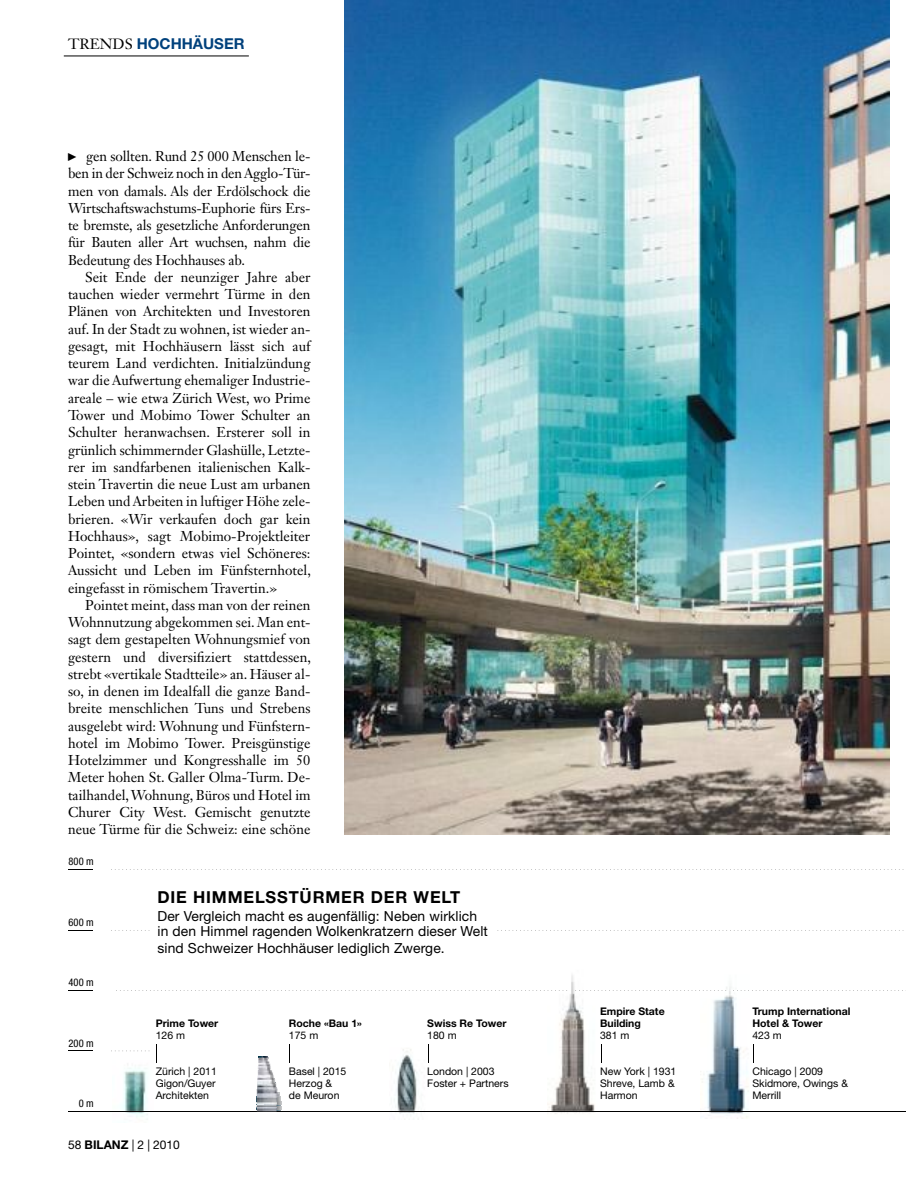
<style>
.page{position:relative;width:906px;height:1204px;background:#fff}
.page>*{position:absolute;margin:0;border:0;box-sizing:border-box;transform-origin:0 0}
.t1{font:700 16.5px "Helvetica Neue LT Std";letter-spacing:.05em;color:#000}
.t2{font:700 15px "Helvetica Neue LT Std";color:#00417c}
.t3{font:14.7px "Janson Text LT Std";color:#000}
.t4{font:14.1px/17.2px "Janson Text LT Std";color:#000;text-align:justify}
.t5{font:13.8px/15px "Helvetica Neue LT Std";letter-spacing:.01em;color:#000}
.t6{font:12px "Helvetica Neue LT Std";color:#000}
.t7{font:10.5px/12px "Helvetica Neue LT Std";color:#000}
.t8{font:700 10.5px/12px "Helvetica Neue LT Std";color:#000}
.t9{font:condensed 10.5px "Helvetica Neue LT Std";color:#000}
.t10{font:7.5px "Carta Std";color:#000}
.s1{font-family:"Janson Text LT Std";font-weight:400;font-size:14.7px;color:#000}
.s2{font-weight:700}
</style>
<div class="page">
<hr style="left:64px;top:56px;width:185px;height:1px;background:#000">
<img style="left:345px;top:0;width:544px;height:834px">
<svg style="left:111px;top:1050px;width:39px;height:1px"></svg>
<img style="left:113px;top:1068px;width:40px;height:49px">
<img style="left:389px;top:1049px;width:39px;height:67px">
<img style="left:700px;top:986px;width:51px;height:131px">
<img style="left:547px;top:975px;width:52px;height:139px">
<svg style="left:68px;top:1050px;width:25px;height:1px"></svg>
<svg style="left:68px;top:990px;width:25px;height:1px"></svg>
<svg style="left:68px;top:869px;width:25px;height:1px"></svg>
<svg style="left:601px;top:1044px;width:1px;height:18px"></svg>
<svg style="left:428px;top:1044px;width:1px;height:18px"></svg>
<svg style="left:156px;top:1044px;width:1px;height:18px"></svg>
<svg style="left:289px;top:1044px;width:1px;height:18px"></svg>
<svg style="left:753px;top:1044px;width:1px;height:18px"></svg>
<svg style="left:116px;top:990px;width:451px;height:1px"></svg>
<svg style="left:575px;top:990px;width:151px;height:1px"></svg>
<svg style="left:733px;top:990px;width:173px;height:1px"></svg>
<svg style="left:111px;top:869px;width:793px;height:1px"></svg>
<svg style="left:280px;top:1096px;width:1px;height:14px"></svg>
<hr style="left:68px;top:1110px;width:838px;height:1px;background:#000">
<img style="left:256px;top:1057px;width:24px;height:54px">
<p class="t3" style="left:68px;top:35px;width:12px">tre</p>
<p class="t2" style="left:100px;top:35px;width:72px"><span class="s1">nds</span> hochh</p>
<p class="t2" style="left:193px;top:35px;width:22px">äuser</p>
<p class="t4" style="left:68px;top:147px;width:244px;text-indent:18px">gen sollten. Rund 25 000 Menschen le&shy;ben in der Schweiz noch in den Agglo-Tür&shy;men von damals. Als der Erdölschock die Wirtschaftswachstums-Euphorie fürs Ers&shy;te bremste, als gesetzliche Anforderungen für Bauten aller Art wuchsen, nahm die Bedeutung des Hochhauses ab.</p>
<p class="t4" style="left:68px;top:268px;width:244px;text-align:left;text-indent:17px">Seit Ende der neunziger Jahre aber tauchen wieder vermehrt Türme in den Plänen von Architekten und Investoren auf. In der Stadt zu wohnen, ist wieder an&shy;gesagt, mit Hochhäusern lässt sich auf teurem Land verdichten. Initialzündung war die Aufwertung ehemaliger Industrie&shy;areale – wie etwa Zürich West, wo Prime Tower und Mobimo Tower Schulter an Schulter heranwachsen. Ersterer soll in grünlich schimmernder Glashülle, Letzte&shy;rer im sandfarbenen italienischen Kalk&shy;stein Travertin die neue Lust am urbanen Leben und Arbeiten in luftiger Höhe zele&shy;brieren. «Wir verkaufen doch gar kein Hochhaus», sagt Mobimo-Projektleiter Pointet, «sondern etwas viel Schöneres:<br>Aussicht und Leben im Fünfsternhotel, eingefasst in römischem Travertin.»</p>
<p class="t4" style="left:68px;top:596px;width:244px;text-indent:17px">Pointet meint, dass man von der reinen Wohnnutzung abgekommen sei. Man ent&shy;sagt dem gestapelten Wohnungsmief von gestern und diversifiziert stattdessen, strebt «vertikale Stadtteile» an. Häuser al&shy;so, in denen im Idealfall die ganze Band&shy;breite menschlichen Tuns und Strebens ausgelebt wird: Wohnung und Fünfstern&shy;hotel im Mobimo Tower. Preisgünstige Hotelzimmer und Kongresshalle im 50<br>Meter hohen St. Galler Olma-Turm. De&shy;tailhandel, Wohnung, Büros und Hotel im Churer City West. Gemischt genutzte neue Türme für die Schweiz: eine schöne</p>
<p class="t10" style="left:68px;top:153px;width:10px">•</p>
<p class="t9" style="left:69px;top:855px;width:27px">800 m</p>
<p class="t9" style="left:69px;top:916px;width:27px">600 m</p>
<p class="t9" style="left:69px;top:976px;width:27px">400 m</p>
<p class="t9" style="left:69px;top:1036px;width:27px">200 m</p>
<p class="t9" style="left:79px;top:1097px;width:17px">0 m</p>
<p class="t1" style="left:157px;top:887px;width:304px">DIE HIMMELSSTÜRMER DER WELT</p>
<p class="t5" style="left:157px;top:908px;width:332px">Der Vergleich macht es augenfällig: Neben wirklich in den Himmel ragenden Wolkenkratzern dieser Welt</p>
<p class="t5" style="left:157px;top:940px;width:289px">sind Schweizer Hochhäuser lediglich Zwerge.</p>
<p class="t8" style="left:156px;top:1017px;width:64px">Prime Tower</p>
<p class="t7" style="left:156px;top:1029px;width:31px">126 m</p>
<p class="t7" style="left:156px;top:1065px;width:63px;text-align:justify">Zürich | 2011<br>Gigon/Guyer Architekten</p>
<p class="t8" style="left:289px;top:1017px;width:74px">Roche «Bau 1»</p>
<p class="t7" style="left:289px;top:1029px;width:31px">175 m</p>
<p class="t7" style="left:289px;top:1065px;width:59px">Basel | 2015<br>Herzog &amp; de Meuron</p>
<p class="t8" style="left:427px;top:1017px;width:81px">Swiss Re Tower</p>
<p class="t7" style="left:427px;top:1029px;width:31px">180 m</p>
<p class="t7" style="left:427px;top:1065px;width:83px">London | 2003<br>Foster + Partners</p>
<p class="t6" style="left:68px;top:1137px;width:113px">58 <span class="s2">BILANZ</span> | 2 | 2010</p>
<p class="t8" style="left:600px;top:1005px;width:66px">Empire State<br>Building</p>
<p class="t7" style="left:600px;top:1029px;width:31px">381 m</p>
<p class="t7" style="left:600px;top:1065px;width:78px">New York | 1931<br>Shreve, Lamb &amp;<br>Harmon</p>
<p class="t8" style="left:752px;top:1005px;width:99px">Trump International<br>Hotel &amp; Tower</p>
<p class="t7" style="left:752px;top:1029px;width:31px">423 m</p>
<p class="t7" style="left:752px;top:1065px;width:97px">Chicago | 2009<br>Skidmore, Owings &amp;<br>Merrill</p>
</div>
